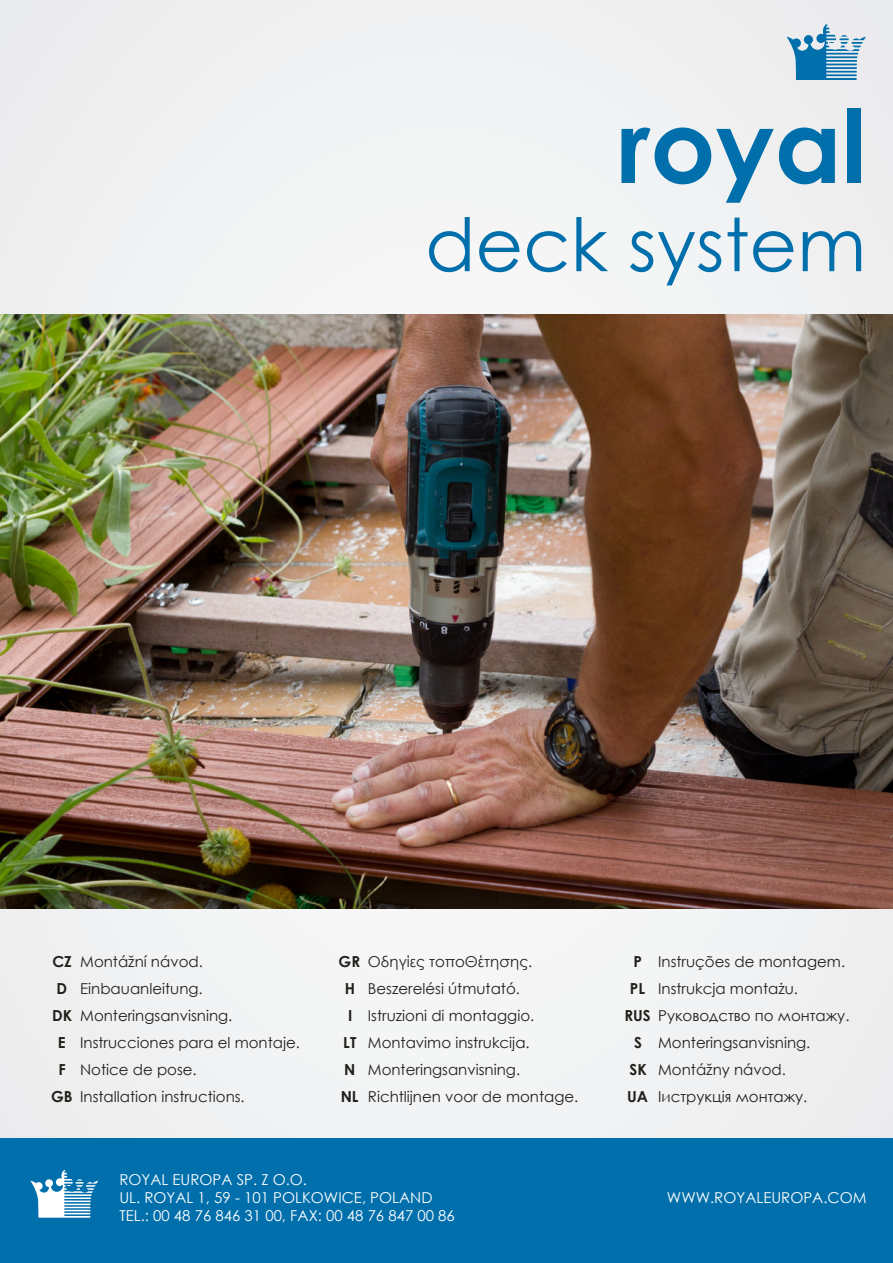
<style>
.page{position:relative;width:893px;height:1263px;background:#f1f2f3}
.page>*{position:absolute;margin:0;border:0;box-sizing:border-box;transform-origin:0 0}
.t1{font:700 101.7px "Century Gothic";color:#006fab}
.t2{font:73.5px "Century Gothic";color:#006fab}
.t3{font:700 15.15px/27px "Century Gothic";letter-spacing:.005em;color:#23201b;text-align:center}
.t4{font:15px/27px "Century Gothic";color:#231f20}
.t5{font:15px/18px "Century Gothic";color:#fff}
</style>
<div class="page">
<div style="left:0;top:1138px;width:893px;height:125px;background:#006fab"></div>
<svg style="left:30px;top:1170px;width:68px;height:48px"></svg>
<img style="left:0;top:314px;width:893px;height:594px">
<svg style="left:787px;top:24px;width:79px;height:56px"></svg>
<h1 class="t1" style="left:618px;top:69px;width:250px">royal</h1>
<h2 class="t2" style="left:425px;top:193px;width:442px">deck system</h2>
<p class="t4" style="left:80px;top:947px;width:221px">Montážní návod.<br>Einbauanleitung.<br>Monteringsanvisning.<br>Instrucciones para el montaje.<br>Notice de pose.<br>Installation instructions.</p>
<p class="t4" style="left:368px;top:947px;width:212px">Oδηγίες τοποΘέτησης.<br>Beszerelési útmutató.<br>Istruzioni di montaggio.<br>Montavimo instrukcija.<br>Monteringsanvisning.<br>Richtlijnen voor de montage.</p>
<p class="t4" style="left:658px;top:947px;width:193px">Instruções de montagem.<br>Instrukcja montażu.<br>Pуководство по монтажу.<br>Monteringsanvisning.<br>Montážny návod.<br>Iиструкція монтажу.</p>
<p class="t3" style="left:52px;top:947px;width:21px;text-align:left">CZ<br>D</p>
<p class="t3" style="left:339px;top:947px;width:23px">GR</p>
<p class="t3" style="left:633px;top:947px;width:10px">P</p>
<p class="t3" style="left:341px;top:974px;width:19px">H<br>I<br>LT<br>N<br>NL</p>
<p class="t3" style="left:630px;top:974px;width:17px">PL</p>
<p class="t3" style="left:624px;top:1001px;width:28px">RUS<br>S<br>SK<br>UA</p>
<p class="t3" style="left:52px;top:1001px;width:22px">DK</p>
<p class="t3" style="left:51px;top:1028px;width:23px">E<br>F<br>GB</p>
<p class="t5" style="left:119px;top:1170px;width:315px">ROYAL EUROPA SP. Z O.O.<br>UL. ROYAL 1, 59 - 101 POLKOWICE, POLAND</p>
<p class="t5" style="left:119px;top:1206px;width:337px">TEL.: 00 48 76 846 31 00, FAX: 00 48 76 847 00 86</p>
<p class="t5" style="left:667px;top:1188px;width:201px">WWW.ROYALEUROPA.COM</p>
</div>
